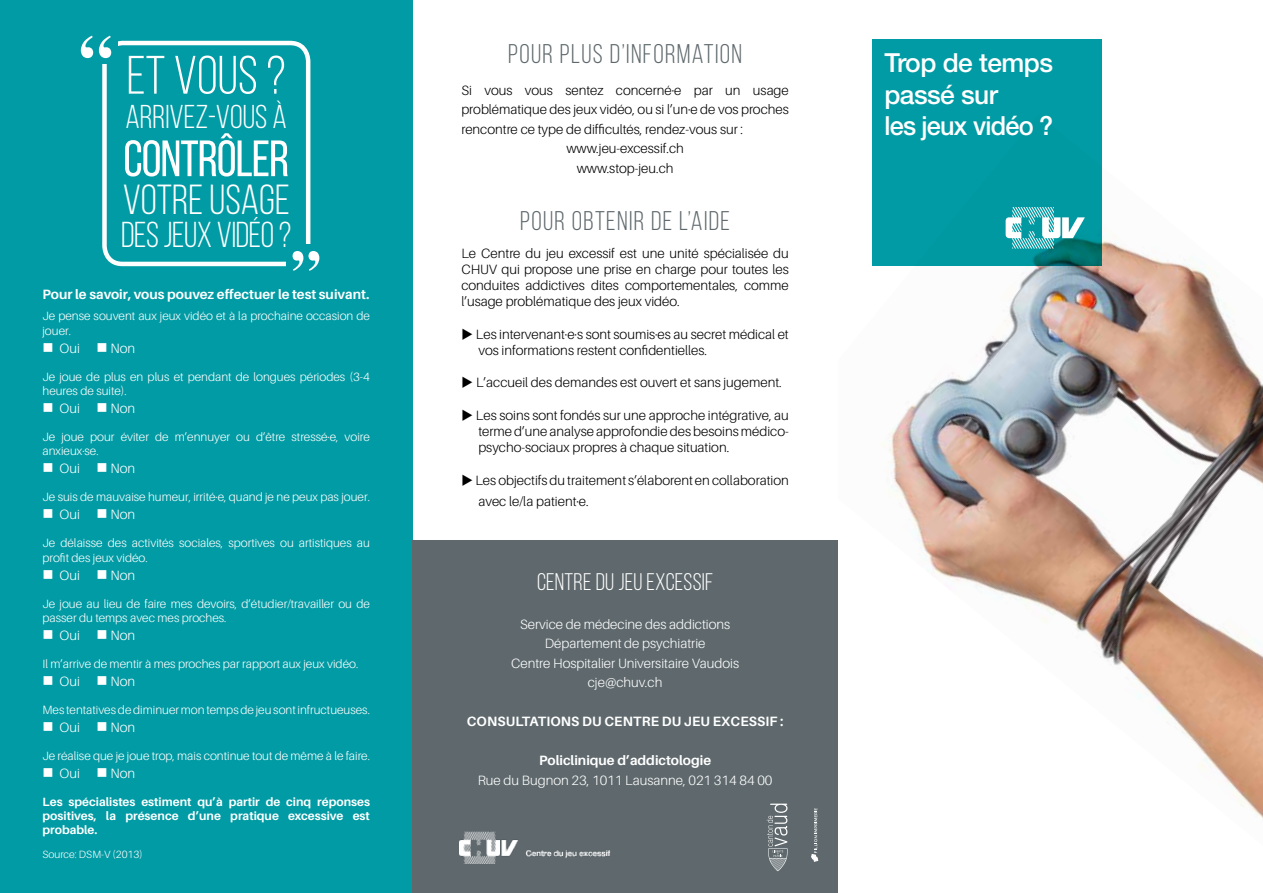
<style>
.page{position:relative;width:1263px;height:893px;background:#fff}
.page>*{position:absolute;margin:0;border:0;box-sizing:border-box;transform-origin:0 0}
.t1{font:54px "Bebas Neue";color:#fff}
.t2{font:51px "Bebas Neue";letter-spacing:-.02em;color:#fff}
.t3{font:42px "Bebas Neue";color:#fff}
.t4{font:36px "Bebas Neue";letter-spacing:-.01em;color:#fff}
.t5{font:33px "Bebas Neue";color:#fff}
.t6{font:27px "Bebas Neue";letter-spacing:.05em;color:#5f696d}
.t7{font:500 26.25px/31.5px "Helvetica Neue LT Pro";letter-spacing:-.02em;color:#fff}
.t8{font:24px "Bebas Neue";letter-spacing:.01em;color:#fff}
.t9{font:300 13.5px/16.2px "Aileron";color:#000;text-align:justify}
.t10{font:300 13.5px/19.5px "Aileron";color:#fff;text-align:center}
.t11{font:700 13.5px "Aileron";color:#fff}
.t12{font:300 12px/14.4px "Aileron";color:#fff}
.t13{font:700 12px/14.4px "Aileron";color:#fff;text-align:justify}
.t14{font:300 10.5px "Aileron";color:#fff}
</style>
<div class="page">
<div style="left:0;top:0;width:412px;height:893px;background:#009ba4"></div>
<img style="left:872px;top:115px;width:391px;height:704px">
<div style="left:102px;top:41px;width:208px;height:225px;border:4px solid #fff;border-radius:18px"></div>
<div style="left:74px;top:27px;width:44px;height:37px;background:#009ba4"></div>
<div style="left:287px;top:244px;width:38px;height:33px;background:#009ba4"></div>
<svg style="left:81px;top:36px;width:30px;height:22px"></svg>
<svg style="left:293px;top:251px;width:26px;height:20px"></svg>
<div style="left:873px;top:39px;width:229px;height:226px;background:#009ba4"></div>
<svg style="left:1006px;top:207px;width:79px;height:42px"></svg>
<div style="left:412px;top:540px;width:426px;height:353px;background:#5f696d"></div>
<svg style="left:811px;top:808px;width:7px;height:54px"></svg>
<img style="left:459px;top:831px;width:152px;height:32px">
<svg style="left:767px;top:804px;width:20px;height:67px"></svg>
<h1 class="t1" style="left:127px;top:46px;width:161px">ET VOUS ?</h1>
<h3 class="t5" style="left:125px;top:99px;width:163px">ARRIVEZ-VOUS À</h3>
<h2 class="t2" style="left:123px;top:131px;width:167px">CONTRÔLER</h2>
<h3 class="t3" style="left:123px;top:177px;width:169px">VOTRE USAGE</h3>
<h3 class="t4" style="left:121px;top:215px;width:172px">DES JEUX VIDÉO ?</h3>
<p class="t11" style="left:43px;top:286px;width:328px">Pour le savoir, vous pouvez effectuer le test suivant.</p>
<p class="t12" style="left:43px;top:309px;width:329px">Je pense souvent aux jeux vidéo et à la prochaine occasion de jouer.</p>
<p class="t10" style="left:43px;top:339px;width:94px">■ Oui ■ Non</p>
<p class="t12" style="left:43px;top:370px;width:329px">Je joue de plus en plus et pendant de longues périodes (3-4 heures de suite).</p>
<p class="t10" style="left:43px;top:399px;width:94px">■ Oui ■ Non</p>
<p class="t12" style="left:43px;top:430px;width:329px">Je joue pour éviter de m’ennuyer ou d’être stressé·e, voire anxieux·se.</p>
<p class="t10" style="left:43px;top:459px;width:94px">■ Oui ■ Non</p>
<p class="t12" style="left:43px;top:490px;width:329px">Je suis de mauvaise humeur, irrité·e, quand je ne peux pas jouer.</p>
<p class="t10" style="left:43px;top:505px;width:94px">■ Oui ■ Non</p>
<p class="t12" style="left:43px;top:536px;width:329px">Je délaisse des activités sociales, sportives ou artistiques au profit des jeux vidéo.</p>
<p class="t10" style="left:43px;top:565px;width:94px">■ Oui ■ Non</p>
<p class="t12" style="left:43px;top:596px;width:329px">Je joue au lieu de faire mes devoirs, d’étudier/travailler ou de passer du temps avec mes proches.</p>
<p class="t10" style="left:43px;top:626px;width:94px">■ Oui ■ Non</p>
<p class="t12" style="left:43px;top:657px;width:317px">Il m’arrive de mentir à mes proches par rapport aux jeux vidéo.</p>
<p class="t10" style="left:43px;top:672px;width:94px">■ Oui ■ Non</p>
<p class="t12" style="left:43px;top:703px;width:329px">Mes tentatives de diminuer mon temps de jeu sont infructueuses.</p>
<p class="t10" style="left:43px;top:717px;width:94px">■ Oui ■ Non</p>
<p class="t12" style="left:43px;top:748px;width:329px">Je réalise que je joue trop, mais continue tout de même à le faire.</p>
<p class="t10" style="left:43px;top:763px;width:94px">■ Oui ■ Non</p>
<p class="t13" style="left:43px;top:794px;width:329px">Les spécialistes estiment qu’à partir de cinq réponses positives, la présence d’une pratique excessive est probable.</p>
<p class="t14" style="left:43px;top:849px;width:102px">Source: DSM-V (2013)</p>
<h3 class="t6" style="left:508px;top:39px;width:235px">POUR PLUS D’INFORMATION</h3>
<p class="t9" style="left:461px;top:82px;width:329px">Si vous vous sentez concerné·e par un usage</p>
<p class="t9" style="left:461px;top:102px;width:329px">problématique des jeux vidéo, ou si l’un·e de vos proches</p>
<p class="t9" style="left:461px;top:121px;width:283px">rencontre ce type de difficultés, rendez-vous sur :</p>
<p class="t9" style="left:566px;top:141px;width:119px">www.jeu-excessif.ch</p>
<p class="t9" style="left:577px;top:160px;width:98px">www.stop-jeu.ch</p>
<h3 class="t6" style="left:520px;top:206px;width:211px">POUR OBTENIR DE L’AIDE</h3>
<p class="t9" style="left:461px;top:245px;width:329px">Le Centre du jeu excessif est une unité spécialisée du CHUV qui propose une prise en charge pour toutes les conduites addictives dites comportementales, comme l’usage problématique des jeux vidéo.</p>
<p class="t9" style="left:478px;top:326px;width:312px;text-indent:-17px">◆ Les intervenant·e·s sont soumis·es au secret médical et vos informations restent confidentielles.</p>
<p class="t9" style="left:461px;top:375px;width:322px">◆ L’accueil des demandes est ouvert et sans jugement.</p>
<p class="t9" style="left:478px;top:407px;width:312px;text-indent:-17px">◆ Les soins sont fondés sur une approche intégrative, au terme d’une analyse approfondie des besoins médico&shy;psycho-sociaux propres à chaque situation.</p>
<p class="t9" style="left:478px;top:470px;width:312px;line-height:21px;text-indent:-17px">◆ Les objectifs du traitement s’élaborent en collaboration avec le/la patient·e.</p>
<h3 class="t8" style="left:537px;top:569px;width:178px">CENTRE DU JEU EXCESSIF</h3>
<p class="t10" style="left:511px;top:614px;width:230px">Service de médecine des addictions<br>Département de psychiatrie<br>Centre Hospitalier Universitaire Vaudois cje@chuv.ch</p>
<p class="t11" style="left:467px;top:714px;width:318px">CONSULTATIONS DU CENTRE DU JEU EXCESSIF :</p>
<p class="t11" style="left:539px;top:753px;width:174px">Policlinique d’addictologie</p>
<p class="t10" style="left:478px;top:770px;width:296px">Rue du Bugnon 23, 1011 Lausanne, 021 314 84 00</p>
<h3 class="t7" style="left:884px;top:47px;width:170px">Trop de temps passé sur<br>les jeux vidéo ?</h3>
</div>
